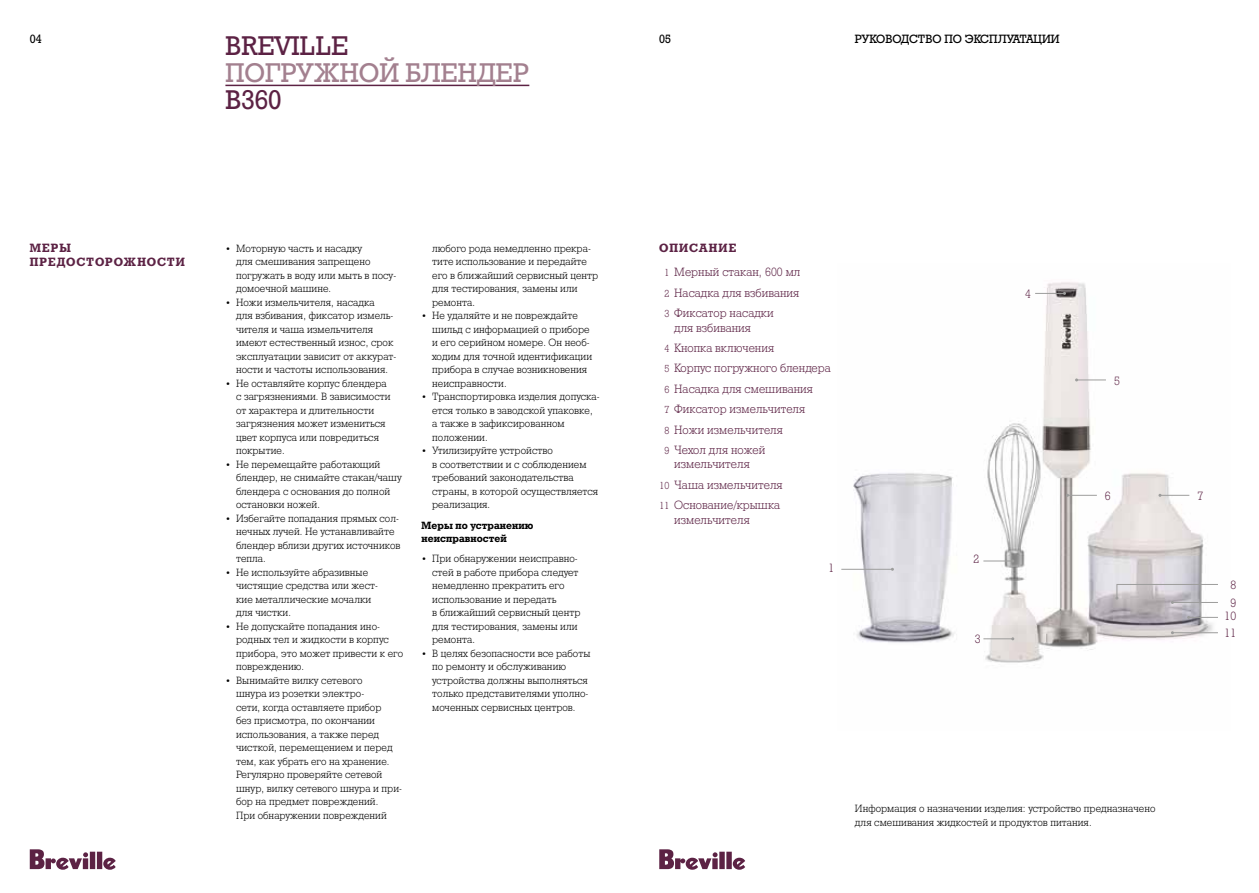
<style>
.page{position:relative;width:1259px;height:893px;background:#fff}
.page>*{position:absolute;margin:0;border:0;box-sizing:border-box;transform-origin:0 0}
.t1{font:27px "Geo Slb 712 Medium CBT";color:#a3808f}
.t2{font:27px "Geo Slb 712 Medium CBT";color:#5c2244}
.t3{font:12px/20.4px "Geo Slb 712 Light CBT";letter-spacing:.005em;color:#5c2244}
.t4{font:12px "Geo Slb 712 Medium CBT";color:#000}
.t5{font:12px/14.4px "Geo Slb 712 Bold CBT";letter-spacing:.08em;color:#5c2244}
.t6{font:10.5px/13.5px "Geo Slb 712 Light CBT";letter-spacing:.005em;color:#000}
.t7{font:10.5px/13.5px "Geo Slb 712 Bold CBT";letter-spacing:.005em;color:#000}
.s1{font-size:8.85px}
.s2{font-size:10.2px}
</style>
<div class="page">
<img style="left:841px;top:282px;width:377px;height:381px">
<svg style="left:30px;top:849px;width:86px;height:21px"></svg>
<svg style="left:659px;top:849px;width:86px;height:21px"></svg>
<hr style="left:841px;top:569px;width:51px;height:1px;background:#9d9d9c">
<svg style="left:983px;top:559px;width:31px;height:3px"></svg>
<svg style="left:1035px;top:292px;width:31px;height:3px"></svg>
<hr style="left:1076px;top:380px;width:30px;height:1px;background:#9d9d9c">
<svg style="left:983px;top:637px;width:31px;height:3px"></svg>
<hr style="left:225px;top:85px;width:304px;height:1px;background:#5c2244">
<hr style="left:1067px;top:495px;width:30px;height:1px;background:#9d9d9c">
<svg style="left:1158px;top:494px;width:31px;height:3px"></svg>
<hr style="left:1172px;top:632px;width:46px;height:1px;background:#9d9d9c">
<svg style="left:1115px;top:584px;width:103px;height:20px;background:#cbc7cb"></svg>
<hr style="left:1188px;top:617px;width:30px;height:1px;background:#9d9d9c">
<p class="t4" style="left:30px;top:32px;width:13px">04</p>
<p class="t4" style="left:659px;top:32px;width:13px">05</p>
<h1 class="t2" style="left:225px;top:30px;width:125px">BREVILLE</h1>
<h1 class="t1" style="left:225px;top:57px;width:304px">Погружной блендер</h1>
<h1 class="t2" style="left:225px;top:84px;width:58px">B360</h1>
<p class="t4" style="left:855px;top:32px;width:206px">РУКОВОДСТВО ПО ЭКСПЛУАТАЦИИ</p>
<p class="t5" style="left:30px;top:240px;width:156px">МЕРЫ<br>ПРЕДОСТОРОЖНОСТИ</p>
<p class="t6" style="left:236px;top:241px;width:162px;text-indent:-11px"><span class="s1">•</span> Моторную часть и насадку<br>для смешивания запрещено погружать в воду или мыть в посу&shy;домоечной машине.</p>
<p class="t6" style="left:236px;top:295px;width:162px;text-indent:-11px"><span class="s1">•</span> Ножи измельчителя, насадка<br>для взбивания, фиксатор измель&shy;чителя и чаша измельчителя имеют естественный износ, срок эксплуатации зависит от аккурат&shy;ности и частоты использования.</p>
<p class="t6" style="left:236px;top:376px;width:156px;text-indent:-11px"><span class="s1">•</span> Не оставляйте корпус блендера с загрязнениями. В зависимости от характера и длительности загрязнения может измениться цвет корпуса или повредиться покрытие.</p>
<p class="t6" style="left:236px;top:457px;width:167px;text-indent:-11px"><span class="s1">•</span> Не перемещайте работающий блендер, не снимайте стакан/чашу блендера с основания до полной остановки ножей.</p>
<p class="t6" style="left:236px;top:511px;width:166px;text-indent:-11px"><span class="s1">•</span> Избегайте попадания прямых сол&shy;нечных лучей. Не устанавливайте блендер вблизи других источников тепла.</p>
<p class="t6" style="left:236px;top:565px;width:143px;text-indent:-11px"><span class="s1">•</span> Не используйте абразивные чистящие средства или жест&shy;кие металлические мочалки для чистки.</p>
<p class="t6" style="left:236px;top:619px;width:168px;text-indent:-11px"><span class="s1">•</span> Не допускайте попадания ино&shy;родных тел и жидкости в корпус прибора, это может привести к его повреждению.</p>
<p class="t6" style="left:236px;top:673px;width:167px;text-indent:-11px"><span class="s1">•</span> Вынимайте вилку сетевого<br>шнура из розетки электро-<br>сети, когда оставляете прибор<br>без присмотра, по окончании использования, а также перед чисткой, перемещением и перед тем, как убрать его на хранение.<br>Регулярно проверяйте сетевой шнур, вилку сетевого шнура и при&shy;бор на предмет повреждений.<br>При обнаружении повреждений</p>
<p class="t6" style="left:432px;top:241px;width:168px">любого рода немедленно прекра&shy;тите использование и передайте его в ближайший сервисный центр для тестирования, замены или ремонта.</p>
<p class="t6" style="left:432px;top:309px;width:161px;text-indent:-11px"><span class="s1">•</span> Не удаляйте и не повреждайте шильд с информацией о приборе и его серийном номере. Он необ&shy;ходим для точной идентификации прибора в случае возникновения неисправности.</p>
<p class="t6" style="left:432px;top:390px;width:169px;text-indent:-11px"><span class="s1">•</span> Транспортировка изделия допуска&shy;ется только в заводской упаковке, а также в зафиксированном положении.</p>
<p class="t6" style="left:432px;top:444px;width:167px;text-indent:-11px"><span class="s1">•</span> Утилизируйте устройство<br>в соответствии и с соблюдением требований законодательства страны, в которой осуществляется реализация.</p>
<p class="t7" style="left:421px;top:518px;width:113px">Меры по устранению неисправностей</p>
<p class="t6" style="left:432px;top:552px;width:150px;text-indent:-11px"><span class="s1">•</span> При обнаружении неисправно&shy;стей в работе прибора следует немедленно прекратить его использование и передать<br>в ближайший сервисный центр для тестирования, замены или ремонта.</p>
<p class="t6" style="left:432px;top:646px;width:160px;text-indent:-11px"><span class="s1">•</span> В целях безопасности все работы по ремонту и обслуживанию устройства должны выполняться только представителями уполно&shy;моченных сервисных центров.</p>
<p class="t5" style="left:659px;top:240px;width:79px">ОПИСАНИЕ</p>
<p class="t3" style="left:664px;top:262px;width:137px;text-align:justify"><span class="s2">1</span> Мерный стакан, 600 мл <span class="s2">2</span> Насадка для взбивания <span class="s2">3</span> Фиксатор насадки</p>
<p class="t3" style="left:664px;top:317px;width:168px;text-indent:10px">для взбивания<br><span class="s2">4</span> Кнопка включения<br><span class="s2">5</span> Корпус погружного блендера<br><span class="s2">6</span> Насадка для смешивания<br><span class="s2">7</span> Фиксатор измельчителя<br><span class="s2">8</span> Ножи измельчителя<br><span class="s2">9</span> Чехол для ножей</p>
<p class="t3" style="left:659px;top:454px;width:125px;text-indent:15px">измельчителя<br><span class="s2">10</span> Чаша измельчителя<br><span class="s2">11</span> Основание/крышка</p>
<p class="t3" style="left:674px;top:509px;width:77px">измельчителя</p>
<p class="t3" style="left:828px;top:557px;width:7px">1</p>
<p class="t3" style="left:1025px;top:284px;width:7px">4</p>
<p class="t3" style="left:973px;top:548px;width:7px">2</p>
<p class="t3" style="left:974px;top:629px;width:7px">3</p>
<p class="t3" style="left:1114px;top:370px;width:7px">5</p>
<p class="t3" style="left:1104px;top:486px;width:7px">6</p>
<p class="t3" style="left:1197px;top:486px;width:7px">7</p>
<p class="t3" style="left:1230px;top:575px;width:7px">8</p>
<p class="t3" style="left:1224px;top:596px;width:13px;line-height:13.4px;text-align:center">9<br>10</p>
<p class="t3" style="left:1224px;top:623px;width:13px">11</p>
<p class="t6" style="left:855px;top:802px;width:302px">Информация о назначении изделия: устройство предназначено для смешивания жидкостей и продуктов питания.</p>
</div>
